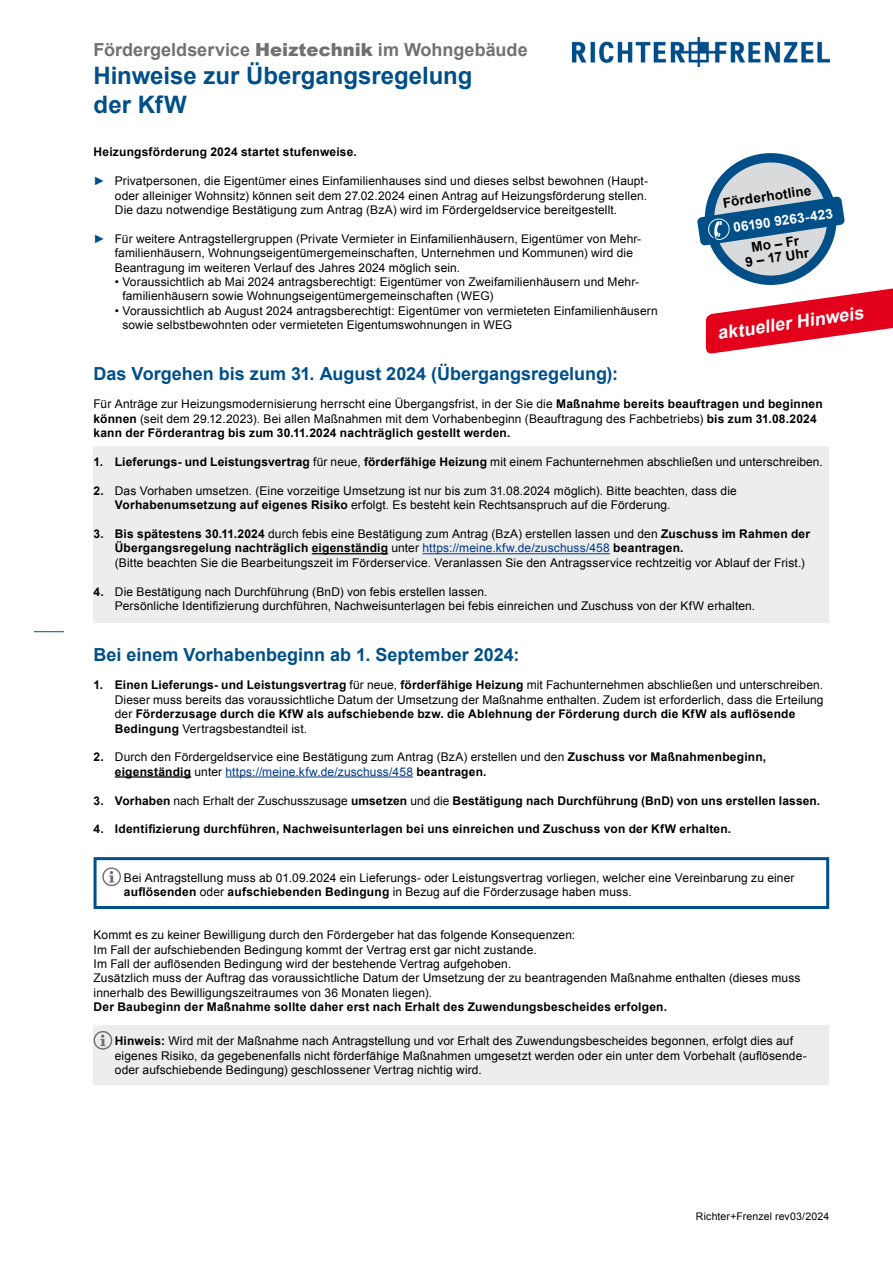
<style>
.page{position:relative;width:893px;height:1263px;background:#fff}
.page>*{position:absolute;margin:0;border:0;box-sizing:border-box;transform-origin:0 0}
.t1{font:700 24px "Arial";color:#004f89}
.t2{font:700 18px "Arial";color:#004f89}
.t3{font:700 18px "Arial";color:#707172}
.t4{font:700 18px "Arial";color:#fff}
.t5{font:700 13.5px "Arial";color:#000}
.t6{font:700 13.5px "Arial";color:#fff}
.t7{font:12px/14.4px "Arial";letter-spacing:.01em;color:#000}
.t8{font:700 12px/14.4px "Arial";letter-spacing:.015em;color:#000}
.t9{font:10.5px "Arial";letter-spacing:.015em;color:#000}
.s1{font-weight:900}
.s2{color:#004f89}
.s3{font-weight:700}
.s4{font-weight:400}
.s5{font-weight:400;color:#00378b}
.s6{color:#00378b}
</style>
<div class="page">
<hr style="left:34px;top:631px;width:30px;height:1px;background:#004f89">
<div style="left:94px;top:447px;width:735px;height:176px;background:#eceded"></div>
<div style="left:94px;top:1025px;width:735px;height:60px;background:#eceded"></div>
<hr style="left:312px;top:553px;width:76px;height:1px;background:#000">
<hr style="left:422px;top:553px;width:188px;height:1px;background:#00378b">
<hr style="left:115px;top:776px;width:76px;height:2px;background:#000">
<hr style="left:226px;top:776px;width:187px;height:1px;background:#00378b">
<svg style="left:102px;top:867px;width:19px;height:19px"></svg>
<svg style="left:93px;top:1031px;width:19px;height:19px"></svg>
<svg style="left:706px;top:288px;width:187px;height:66px"></svg>
<div style="left:94px;top:857px;width:735px;height:52px;border:3px solid #004f89"></div>
<svg style="left:709px;top:158px;width:123px;height:122px;background:#b4c2cd"></svg>
<div style="left:705px;top:153px;width:132px;height:132px;border:9px solid #004f89;border-radius:50%"></div>
<svg style="left:697px;top:196px;width:148px;height:50px;background:#5a8aad"></svg>
<img style="left:573px;top:38px;width:256px;height:29px">
<p class="t3" style="left:94px;top:37px;width:436px">Fördergeldservice <span class="s1">Heiztechnik</span> im Wohngebäude</p>
<p class="t1" style="left:94px;top:60px;width:380px">Hinweise zur Übergangsregelung</p>
<p class="t1" style="left:94px;top:89px;width:95px">der KfW</p>
<p class="t8" style="left:94px;top:145px;width:265px">Heizungsförderung 2024 startet stufenweise.</p>
<p class="t7" style="left:115px;top:174px;width:535px;text-align:justify;text-indent:-21px"><span class="s2">►</span> Privatpersonen, die Eigentümer eines Einfamilienhauses sind und dieses selbst bewohnen (Haupt&shy;oder alleiniger Wohnsitz) können seit dem 27.02.2024 einen Antrag auf Heizungsförderung stellen.<br>Die dazu notwendige Bestätigung zum Antrag (BzA) wird im Fördergeldservice bereitgestellt.</p>
<p class="t7" style="left:115px;top:232px;width:528px;text-indent:-21px"><span class="s2">►</span> Für weitere Antragstellergruppen (Private Vermieter in Einfamilienhäusern, Eigentümer von Mehr&shy;familienhäusern, Wohnungseigentümergemeinschaften, Unternehmen und Kommunen) wird die<br>Beantragung im weiteren Verlauf des Jahres 2024 möglich sein.</p>
<p class="t7" style="left:122px;top:275px;width:518px;text-indent:-8px">• Voraussichtlich ab Mai 2024 antragsberechtigt: Eigentümer von Zweifamilienhäusern und Mehr&shy;familienhäusern sowie Wohnungseigentümergemeinschaften (WEG)</p>
<p class="t7" style="left:122px;top:304px;width:537px;text-indent:-8px">• Voraussichtlich ab August 2024 antragsberechtigt: Eigentümer von vermieteten Einfamilienhäusern sowie selbstbewohnten oder vermieteten Eigentumswohnungen in WEG</p>
<p class="t2" style="left:94px;top:361px;width:526px">Das Vorgehen bis zum 31. August 2024 (Übergangsregelung):</p>
<p class="t7" style="left:94px;top:397px;width:731px">Für Anträge zur Heizungsmodernisierung herrscht eine Übergangsfrist, in der Sie die <span class="s3">Maßnahme bereits beauftragen und beginnen können</span> (seit dem 29.12.2023). Bei allen Maßnahmen mit dem Vorhabenbeginn (Beauftragung des Fachbetriebs) <span class="s3">bis zum 31.08.2024 kann der Förderantrag bis zum 30.11.2024 nachträglich gestellt werden.</span></p>
<p class="t7" style="left:94px;top:455px;width:731px"><span class="s3">1. Lieferungs- und Leistungsvertrag</span> für neue, <span class="s3">förderfähige Heizung</span> mit einem Fachunternehmen abschließen und unterschreiben.</p>
<p class="t7" style="left:115px;top:484px;width:623px;text-indent:-21px"><span class="s3">2.</span> Das Vorhaben umsetzen. (Eine vorzeitige Umsetzung ist nur bis zum 31.08.2024 möglich). Bitte beachten, dass die<br><span class="s3">Vorhabenumsetzung auf eigenes Risiko</span> erfolgt. Es besteht kein Rechtsanspruch auf die Förderung.</p>
<p class="t8" style="left:115px;top:527px;width:697px;text-indent:-21px">3. Bis spätestens 30.11.2024 <span class="s4">durch febis eine Bestätigung zum Antrag (BzA) erstellen lassen und den</span> Zuschuss im Rahmen der<br>Übergangsregelung nachträglich eigenständig <span class="s4">unter</span> <span class="s5">https://meine.kfw.de/zuschuss/458</span> beantragen.</p>
<p class="t7" style="left:115px;top:556px;width:691px">(Bitte beachten Sie die Bearbeitungszeit im Förderservice. Veranlassen Sie den Antragsservice rechtzeitig vor Ablauf der Frist.)</p>
<p class="t7" style="left:94px;top:584px;width:396px"><span class="s3">4.</span> Die Bestätigung nach Durchführung (BnD) von febis erstellen lassen.</p>
<p class="t7" style="left:115px;top:599px;width:642px">Persönliche Identifizierung durchführen, Nachweisunterlagen bei febis einreichen und Zuschuss von der KfW erhalten.</p>
<p class="t2" style="left:94px;top:642px;width:427px">Bei einem Vorhabenbeginn ab 1. September 2024:</p>
<p class="t7" style="left:115px;top:678px;width:710px;text-indent:-21px"><span class="s3">1. Einen Lieferungs- und Leistungsvertrag</span> für neue, <span class="s3">förderfähige Heizung</span> mit Fachunternehmen abschließen und unterschreiben.<br>Dieser muss bereits das voraussichtliche Datum der Umsetzung der Maßnahme enthalten. Zudem ist erforderlich, dass die Erteilung der <span class="s3">Förderzusage durch die KfW als aufschiebende bzw. die Ablehnung der Förderung durch die KfW als auflösende Bedingung</span> Vertragsbestandteil ist.</p>
<p class="t7" style="left:115px;top:750px;width:653px;text-indent:-21px"><span class="s3">2.</span> Durch den Fördergeldservice eine Bestätigung zum Antrag (BzA) erstellen und den <span class="s3">Zuschuss vor Maßnahmenbeginn, eigenständig</span> unter <span class="s6">https://meine.kfw.de/zuschuss/458</span> <span class="s3">beantragen.</span></p>
<p class="t8" style="left:94px;top:793px;width:728px">3. Vorhaben <span class="s4">nach Erhalt der Zuschusszusage</span> umsetzen <span class="s4">und die</span> Bestätigung nach Durchführung (BnD) von uns erstellen lassen.</p>
<p class="t8" style="left:94px;top:822px;width:639px">4. Identifizierung durchführen, Nachweisunterlagen bei uns einreichen und Zuschuss von der KfW erhalten.</p>
<p class="t7" style="left:124px;top:870px;width:672px">Bei Antragstellung muss ab 01.09.2024 ein Lieferungs- oder Leistungsvertrag vorliegen, welcher eine Vereinbarung zu einer <span class="s3">auflösenden</span> oder <span class="s3">aufschiebenden Bedingung</span> in Bezug auf die Förderzusage haben muss.</p>
<p class="t7" style="left:94px;top:928px;width:483px">Kommt es zu keiner Bewilligung durch den Fördergeber hat das folgende Konsequenzen:</p>
<p class="t7" style="left:94px;top:942px;width:445px">Im Fall der aufschiebenden Bedingung kommt der Vertrag erst gar nicht zustande.</p>
<p class="t7" style="left:94px;top:957px;width:419px">Im Fall der auflösenden Bedingung wird der bestehende Vertrag aufgehoben.</p>
<p class="t7" style="left:94px;top:971px;width:708px">Zusätzlich muss der Auftrag das voraussichtliche Datum der Umsetzung der zu beantragenden Maßnahme enthalten (dieses muss innerhalb des Bewilligungszeitraumes von 36 Monaten liegen).</p>
<p class="t8" style="left:94px;top:1000px;width:575px">Der Baubeginn der Maßnahme sollte daher erst nach Erhalt des Zuwendungsbescheides erfolgen.</p>
<p class="t7" style="left:115px;top:1034px;width:693px"><span class="s3">Hinweis:</span> Wird mit der Maßnahme nach Antragstellung und vor Erhalt des Zuwendungsbescheides begonnen, erfolgt dies auf eigenes Risiko, da gegebenenfalls nicht förderfähige Maßnahmen umgesetzt werden oder ein unter dem Vorbehalt (auflösende&shy;oder aufschiebende Bedingung) geschlossener Vertrag nichtig wird.</p>
<p class="t5" style="left:722px;top:194px;width:90px;rotate:-9deg">Förderhotline</p>
<p class="t5" style="left:750px;top:239px;width:49px;rotate:-9deg">Mo – Fr</p>
<p class="t5" style="left:744px;top:253px;width:66px;rotate:-9deg">9 – 17 Uhr</p>
<p class="t6" style="left:732px;top:219px;width:102px;rotate:-9deg">06190 9263-423</p>
<p class="t4" style="left:716px;top:321px;width:149px;rotate:-8deg">aktueller Hinweis</p>
<p class="t9" style="left:696px;top:1210px;width:135px">Richter+Frenzel rev03/2024</p>
</div>
